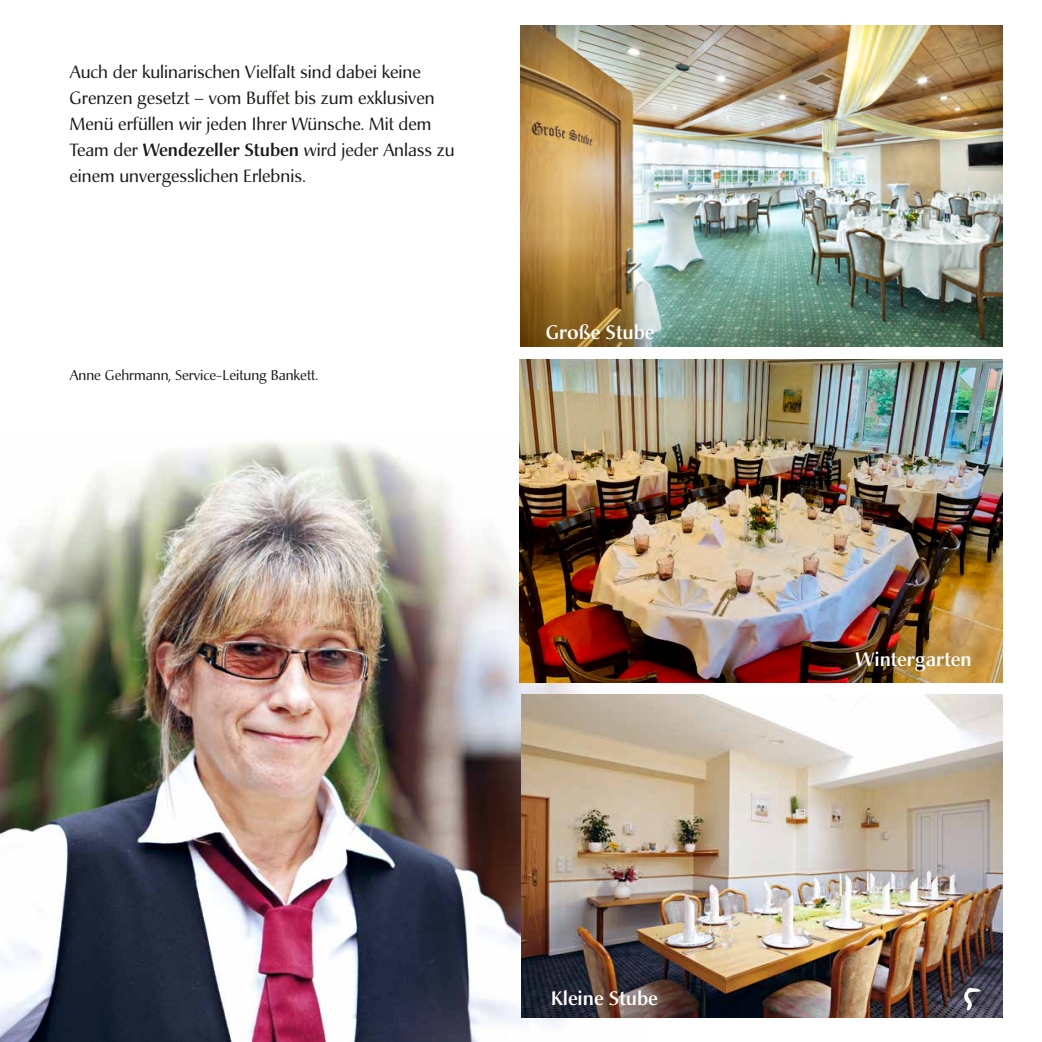
<style>
.page{position:relative;width:1042px;height:1042px;background:#fff}
.page>*{position:absolute;margin:0;border:0;box-sizing:border-box;transform-origin:0 0}
.t1{font:800 52.5px "FF Justlefthand";color:#fff}
.t2{font:500 19.25px "Christiana BQ";color:#fff}
.t3{font:17.5px/26.1px "Christiana BQ";color:#1a1a18}
.t4{font:14px "Christiana BQ";color:#1a1a18}
.s1{font-weight:500}
</style>
<div class="page">
<img style="left:0;top:440px;width:647px;height:602px">
<img style="left:519px;top:359px;width:483px;height:323px">
<img style="left:521px;top:694px;width:481px;height:323px">
<img style="left:520px;top:25px;width:482px;height:322px">
<p class="t3" style="left:69px;top:59px;width:387px">Auch der kulinarischen Vielfalt sind dabei keine Grenzen gesetzt – vom Buffet bis zum exklusiven Menü erfüllen wir jeden Ihrer Wünsche. Mit dem Team der <span class="s1">Wendezeller Stuben</span> wird jeder Anlass zu einem unvergesslichen Erlebnis.</p>
<p class="t4" style="left:69px;top:366px;width:250px">Anne Gehrmann, Service-Leitung Bankett.</p>
<p class="t2" style="left:546px;top:320px;width:110px">Große Stube</p>
<p class="t2" style="left:551px;top:986px;width:109px">Kleine Stube</p>
<p class="t2" style="left:855px;top:647px;width:118px">Wintergarten</p>
<h1 class="t1" style="left:961px;top:959px;width:22px">5</h1>
</div>
